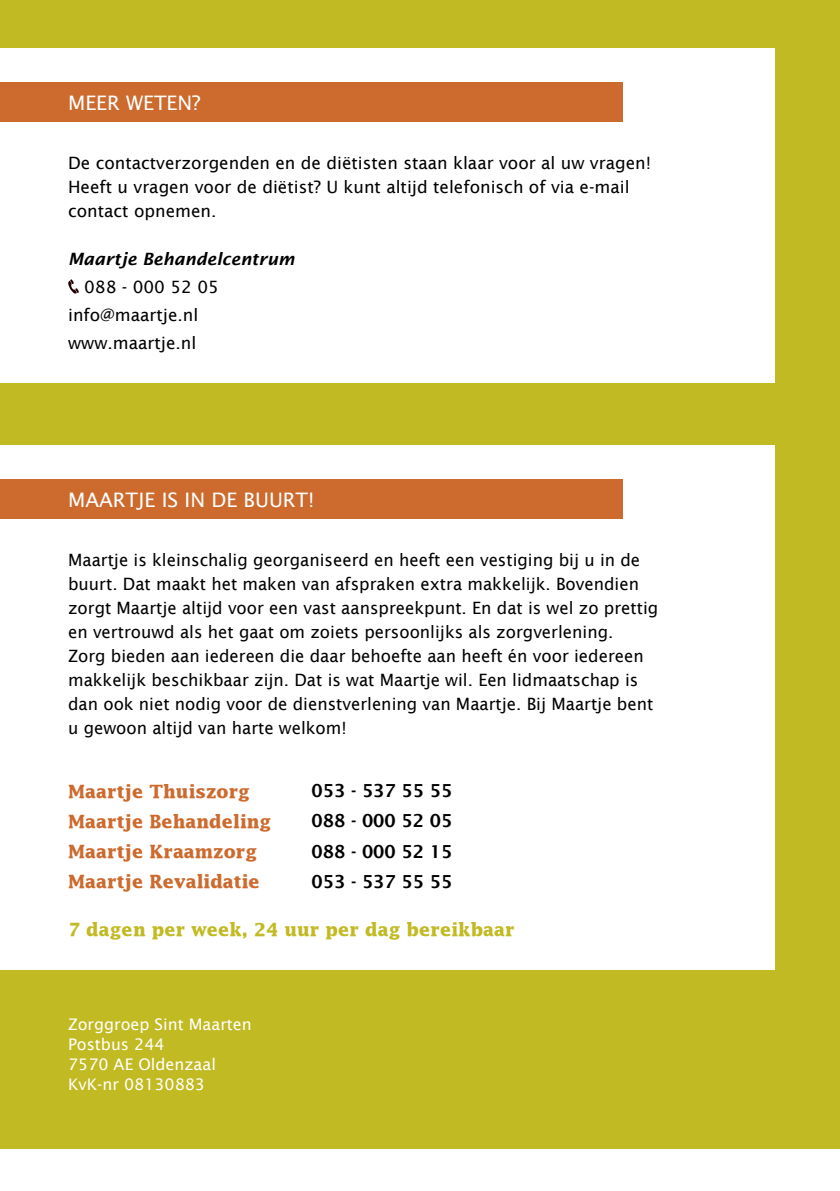
<style>
.page{position:relative;width:840px;height:1191px;background:#fff}
.page>*{position:absolute;margin:0;border:0;box-sizing:border-box;transform-origin:0 0}
.t1{font:20px "Lucida Sans";color:#fff}
.t2{font:700 18px/30px "Lucida";color:#cd6a2d}
.t3{font:600 18px/30px "Lucida Sans";color:#000;text-align:justify}
.t4{font:700 18px "Lucida";color:#c1ba23}
.t5{font:17px/24px "Lucida Sans";color:#000}
.t6{font:italic 600 17px "Lucida Sans";color:#000}
.t7{font:16px/20px "Lucida Sans";color:#fff}
</style>
<div class="page">
<div style="left:0;top:0;width:839px;height:1148px;background:#c1ba23"></div>
<div style="left:0;top:48px;width:774px;height:335px;background:#fff"></div>
<div style="left:0;top:445px;width:774px;height:524px;background:#fff"></div>
<div style="left:0;top:82px;width:622px;height:40px;background:#cd6a2d"></div>
<div style="left:0;top:479px;width:622px;height:40px;background:#cd6a2d"></div>
<svg style="left:68px;top:279px;width:11px;height:15px"></svg>
<p class="t1" style="left:68px;top:91px;width:134px">MEER WETEN?</p>
<p class="t5" style="left:68px;top:151px;width:584px">De contactverzorgenden en de diëtisten staan klaar voor al uw vragen!<br>Heeft u vragen voor de diëtist? U kunt altijd telefonisch of via e-mail contact opnemen.</p>
<p class="t6" style="left:68px;top:249px;width:228px">Maartje Behandelcentrum</p>
<p class="t5" style="left:68px;top:273px;width:152px;line-height:28px;text-indent:16px">088 - 000 52 05 info@maartje.nl www.maartje.nl</p>
<p class="t1" style="left:68px;top:488px;width:248px">MAARTJE IS IN DE BUURT!</p>
<p class="t5" style="left:68px;top:548px;width:591px">Maartje is kleinschalig georganiseerd en heeft een vestiging bij u in de buurt. Dat maakt het maken van afspraken extra makkelijk. Bovendien zorgt Maartje altijd voor een vast aanspreekpunt. En dat is wel zo prettig en vertrouwd als het gaat om zoiets persoonlijks als zorgverlening.<br>Zorg bieden aan iedereen die daar behoefte aan heeft én voor iedereen makkelijk beschikbaar zijn. Dat is wat Maartje wil. Een lidmaatschap is dan ook niet nodig voor de dienstverlening van Maartje. Bij Maartje bent u gewoon altijd van harte welkom!</p>
<p class="t2" style="left:68px;top:775px;width:205px">Maartje Thuiszorg<br>Maartje Behandeling<br>Maartje Kraamzorg<br>Maartje Revalidatie</p>
<p class="t4" style="left:68px;top:918px;width:448px">7 dagen per week, 24 uur per dag bereikbaar</p>
<p class="t3" style="left:311px;top:776px;width:142px">053 - 537 55 55<br>088 - 000 52 05<br>088 - 000 52 15<br>053 - 537 55 55</p>
<p class="t7" style="left:68px;top:1014px;width:185px">Zorggroep Sint Maarten<br>Postbus 244<br>7570 AE Oldenzaal<br>KvK-nr 08130883</p>
</div>
